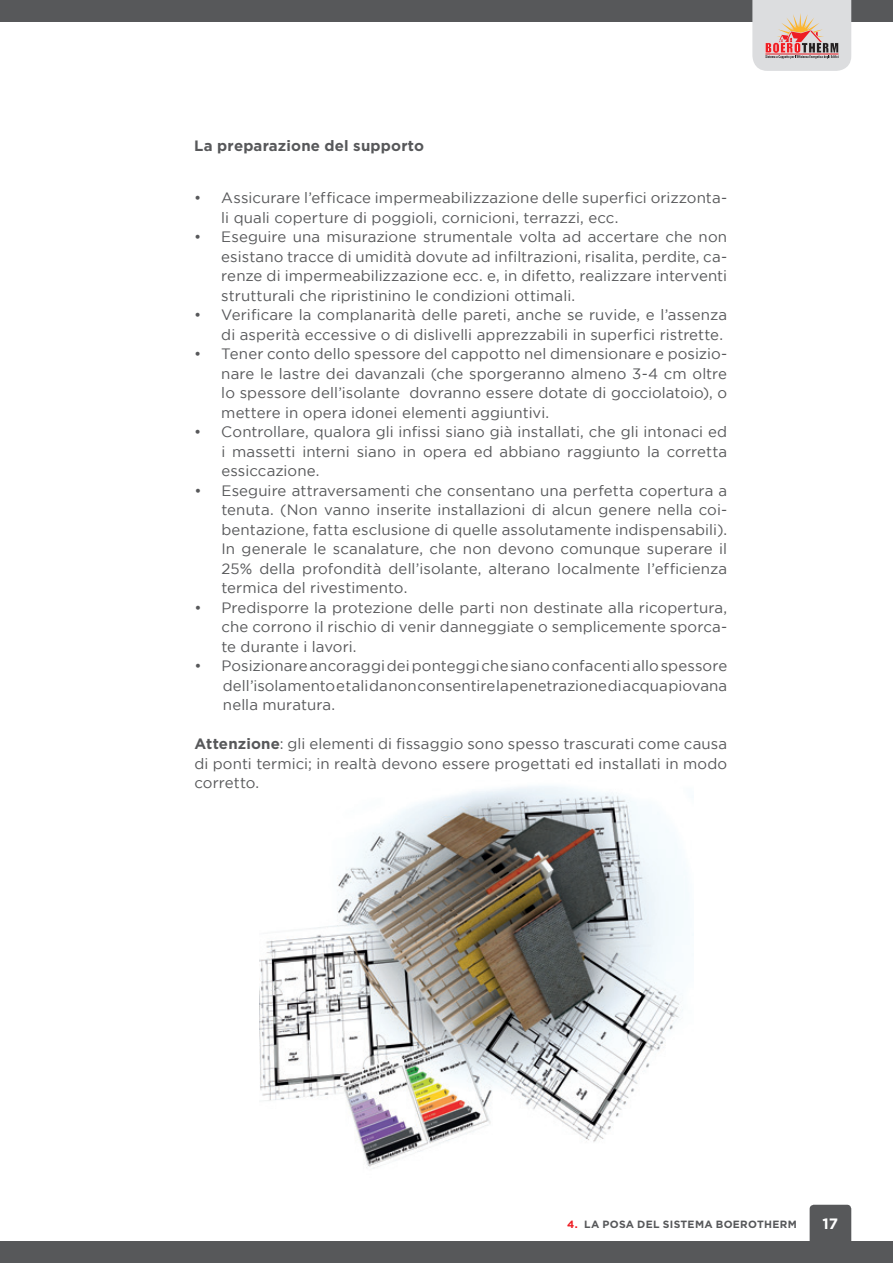
<style>
.page{position:relative;width:893px;height:1263px;background:#fff}
.page>*{position:absolute;margin:0;border:0;box-sizing:border-box;transform-origin:0 0}
.t1{font:15px/19.5px "Gotham";letter-spacing:.005em;color:#57585a;text-align:justify}
.t2{font:700 15px "Gotham";letter-spacing:.015em;color:#57585a}
.t3{font:700 15px "Gotham";color:#fff}
.t4{font:700 10.5px "Gotham";letter-spacing:.025em;color:#57585a}
.s1{font-weight:700}
.s2{color:#ee1d23}
</style>
<div class="page">
<div style="left:810px;top:1205px;width:41px;height:37px;background:#57585a"></div>
<div style="left:0;top:1242px;width:893px;height:21px;background:#57585a"></div>
<img style="left:260px;top:786px;width:433px;height:383px">
<div style="left:0;top:0;width:893px;height:21px;background:#57585a"></div>
<svg style="left:752px;top:0;width:99px;height:71px;background:#d6c7c5"></svg>
<p class="t2" style="left:194px;top:136px;width:231px">La preparazione del supporto</p>
<p class="t1" style="left:221px;top:188px;width:507px;text-indent:-27px">• Assicurare l’efficace impermeabilizzazione delle superfici orizzonta&shy;li quali coperture di poggioli, cornicioni, terrazzi, ecc.</p>
<p class="t1" style="left:221px;top:227px;width:507px;text-indent:-27px">• Eseguire una misurazione strumentale volta ad accertare che non esistano tracce di umidità dovute ad infiltrazioni, risalita, perdite, ca&shy;renze di impermeabilizzazione ecc. e, in difetto, realizzare interventi strutturali che ripristinino le condizioni ottimali.</p>
<p class="t1" style="left:194px;top:305px;width:534px;text-align:right">• Verificare la complanarità delle pareti, anche se ruvide, e l’assenza di asperità eccessive o di dislivelli apprezzabili in superfici ristrette.</p>
<p class="t1" style="left:221px;top:344px;width:507px;text-indent:-27px">• Tener conto dello spessore del cappotto nel dimensionare e posizio&shy;nare le lastre dei davanzali (che sporgeranno almeno 3-4 cm oltre lo spessore dell’isolante dovranno essere dotate di gocciolatoio), o mettere in opera idonei elementi aggiuntivi.</p>
<p class="t1" style="left:221px;top:422px;width:507px;text-indent:-27px">• Controllare, qualora gli infissi siano già installati, che gli intonaci ed i massetti interni siano in opera ed abbiano raggiunto la corretta essiccazione.</p>
<p class="t1" style="left:221px;top:480px;width:507px;text-indent:-27px">• Eseguire attraversamenti che consentano una perfetta copertura a tenuta. (Non vanno inserite installazioni di alcun genere nella coi&shy;bentazione, fatta esclusione di quelle assolutamente indispensabili).<br>In generale le scanalature, che non devono comunque superare il 25% della profondità dell’isolante, alterano localmente l’efficienza termica del rivestimento.</p>
<p class="t1" style="left:221px;top:597px;width:507px;text-indent:-27px">• Predisporre la protezione delle parti non destinate alla ricopertura, che corrono il rischio di venir danneggiate o semplicemente sporca&shy;te durante i lavori.</p>
<p class="t1" style="left:223px;top:656px;width:506px;text-indent:-29px">• Posizionareancoraggideiponteggichesianoconfacentiallospessore dell’isolamento e tali da non consentire la penetrazione di acqua piovana nella muratura.</p>
<p class="t1" style="left:194px;top:734px;width:534px"><span class="s1">Attenzione</span>: gli elementi di fissaggio sono spesso trascurati come causa di ponti termici; in realtà devono essere progettati ed installati in modo corretto.</p>
<p class="t4" style="left:567px;top:1218px;width:231px"><span class="s2">4.</span> LA POSA DEL SISTEMA BOEROTHERM</p>
<p class="t3" style="left:823px;top:1214px;width:17px">17</p>
</div>
